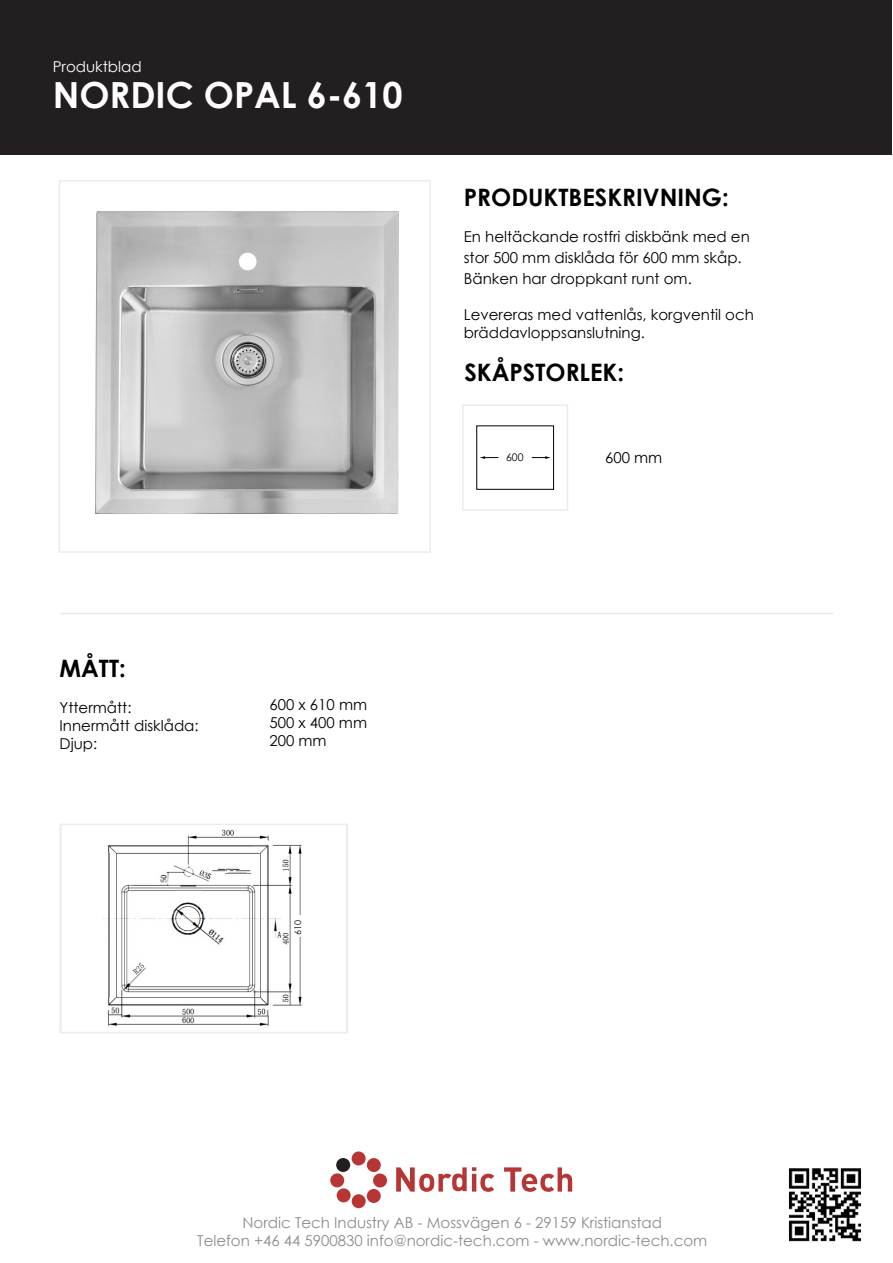
<style>
.page{position:relative;width:893px;height:1263px;background:#fff}
.page>*{position:absolute;margin:0;border:0;box-sizing:border-box;transform-origin:0 0}
.t1{font:700 36px "Century Gothic";color:#fff}
.t2{font:700 24px "Century Gothic";color:#000}
.t3{font:15px/18px "Century Gothic";color:#000}
.t4{font:15px/18px "Century Gothic";color:#8a8c8c;text-align:center}
.t5{font:15px "Century Gothic";color:#fff}
.t6{font:10.5px "Century Gothic";color:#000}
.t7{font:9px "Century Gothic";color:#000}
</style>
<div class="page">
<div style="left:60px;top:823px;width:288px;height:210px;background:#fff;border:2px solid #ececec"></div>
<div style="left:59px;top:180px;width:372px;height:373px;background:#fff;border:2px solid #ececec"></div>
<hr style="left:60px;top:613px;width:774px;height:1px;background:#e6e7e8">
<div style="left:462px;top:404px;width:106px;height:107px;background:#fff;border:2px solid #ececec"></div>
<div style="left:476px;top:425px;width:78px;height:65px;border:1px solid #000"></div>
<svg style="left:480px;top:456px;width:18px;height:3px"></svg>
<svg style="left:532px;top:456px;width:19px;height:3px"></svg>
<img style="left:103px;top:829px;width:199px;height:197px">
<img style="left:293px;top:916px;width:9px;height:21px">
<img style="left:95px;top:212px;width:303px;height:301px">
<div style="left:0;top:0;width:892px;height:155px;background:#231f20"></div>
<img style="left:788px;top:1168px;width:74px;height:74px">
<div style="left:330px;top:1173px;width:14px;height:14px;background:#b73535;border-radius:50%"></div>
<div style="left:336px;top:1158px;width:14px;height:14px;background:#231f20;border-radius:50%"></div>
<div style="left:337px;top:1188px;width:14px;height:14px;background:#b73535;border-radius:50%"></div>
<div style="left:352px;top:1194px;width:14px;height:14px;background:#b73535;border-radius:50%"></div>
<div style="left:367px;top:1189px;width:14px;height:14px;background:#b73535;border-radius:50%"></div>
<div style="left:373px;top:1173px;width:14px;height:14px;background:#b73535;border-radius:50%"></div>
<div style="left:367px;top:1158px;width:14px;height:14px;background:#b73535;border-radius:50%"></div>
<div style="left:352px;top:1151px;width:14px;height:14px;background:#b73535;border-radius:50%"></div>
<svg style="left:396px;top:1167px;width:98px;height:25px"></svg>
<svg style="left:504px;top:1167px;width:68px;height:25px"></svg>
<p class="t5" style="left:53px;top:56px;width:90px">Produktblad</p>
<h1 class="t1" style="left:53px;top:68px;width:351px">NORDIC OPAL 6-610</h1>
<h2 class="t2" style="left:464px;top:182px;width:266px">PRODUKTBESKRIVNING:</h2>
<p class="t3" style="left:464px;top:226px;width:287px;line-height:21px">En heltäckande rostfri diskbänk med en stor 500 mm disklåda för 600 mm skåp.<br>Bänken har droppkant runt om.</p>
<p class="t3" style="left:464px;top:305px;width:292px">Levereras med vattenlås, korgventil och bräddavloppsanslutning.</p>
<h2 class="t2" style="left:464px;top:357px;width:161px">SKÅPSTORLEK:</h2>
<p class="t6" style="left:506px;top:450px;width:19px">600</p>
<p class="t3" style="left:605px;top:448px;width:59px">600 mm</p>
<h2 class="t2" style="left:60px;top:653px;width:68px">MÅTT:</h2>
<p class="t3" style="left:60px;top:698px;width:141px">Yttermått:<br>Innermått disklåda:<br>Djup:</p>
<p class="t3" style="left:269px;top:695px;width:99px;text-align:justify">600 x 610 mm 500 x 400 mm 200 mm</p>
<p class="t7" style="left:292px;top:935px;width:16px;rotate:-90deg">610</p>
<p class="t4" style="left:197px;top:1213px;width:512px">Nordic Tech Industry AB - Mossvägen 6 - 29159 Kristianstad<br>Telefon +46 44 5900830 info@nordic-tech.com - www.nordic-tech.com</p>
</div>
